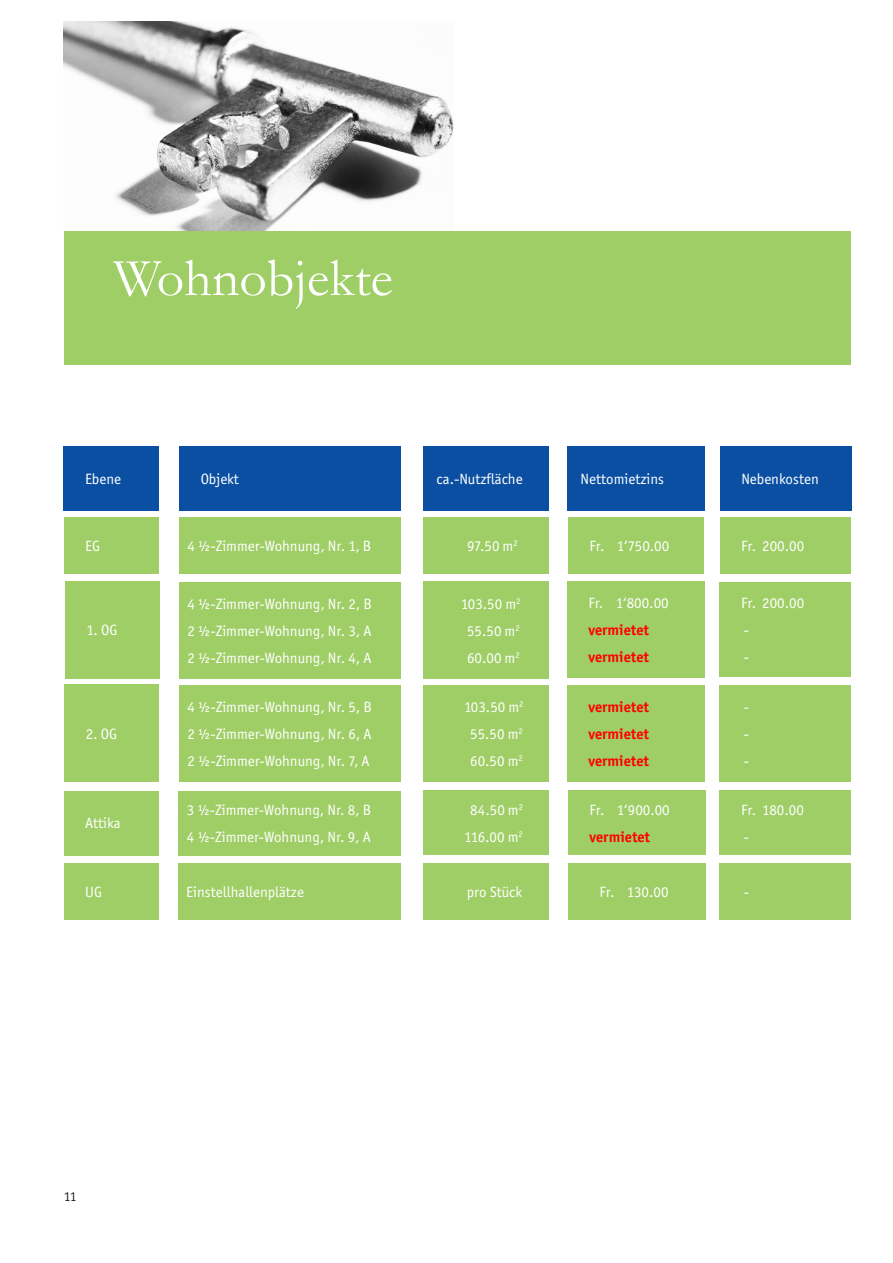
<style>
.page{position:relative;width:893px;height:1263px;background:#fff}
.page>*{position:absolute;margin:0;border:0;box-sizing:border-box;transform-origin:0 0}
.t1{font:54px "Garamond";color:#fff}
.t2{font:15px/27px "ITC Officina Sans";color:#fff}
.t3{font:700 15px/27px "ITC Officina Sans";color:#f00}
.t4{font:13.5px "ITC Officina Sans";color:#231f20}
</style>
<div class="page">
<img style="left:64px;top:21px;width:390px;height:210px">
<div style="left:64px;top:231px;width:786px;height:134px;background:#9fce66"></div>
<div style="left:64px;top:446px;width:95px;height:65px;background:#0a4fa2"></div>
<div style="left:179px;top:446px;width:222px;height:65px;background:#0a4fa2"></div>
<div style="left:720px;top:446px;width:131px;height:65px;background:#0a4fa2"></div>
<div style="left:179px;top:517px;width:222px;height:57px;background:#9fce66"></div>
<div style="left:424px;top:517px;width:125px;height:57px;background:#9fce66"></div>
<div style="left:720px;top:517px;width:130px;height:57px;background:#9fce66"></div>
<div style="left:65px;top:581px;width:94px;height:97px;background:#9fce66"></div>
<div style="left:65px;top:685px;width:94px;height:97px;background:#9fce66"></div>
<div style="left:720px;top:582px;width:131px;height:94px;background:#9fce66"></div>
<div style="left:720px;top:685px;width:131px;height:97px;background:#9fce66"></div>
<div style="left:179px;top:582px;width:222px;height:96px;background:#9fce66"></div>
<div style="left:179px;top:685px;width:222px;height:97px;background:#9fce66"></div>
<div style="left:424px;top:581px;width:125px;height:97px;background:#9fce66"></div>
<div style="left:424px;top:685px;width:125px;height:97px;background:#9fce66"></div>
<div style="left:424px;top:446px;width:125px;height:65px;background:#0a4fa2"></div>
<div style="left:568px;top:446px;width:137px;height:65px;background:#0a4fa2"></div>
<div style="left:568px;top:517px;width:136px;height:57px;background:#9fce66"></div>
<div style="left:567px;top:581px;width:137px;height:96px;background:#9fce66"></div>
<div style="left:567px;top:685px;width:137px;height:97px;background:#9fce66"></div>
<div style="left:64px;top:791px;width:95px;height:64px;background:#9fce66"></div>
<div style="left:720px;top:790px;width:131px;height:64px;background:#9fce66"></div>
<div style="left:178px;top:791px;width:223px;height:64px;background:#9fce66"></div>
<div style="left:424px;top:790px;width:125px;height:64px;background:#9fce66"></div>
<div style="left:568px;top:790px;width:137px;height:64px;background:#9fce66"></div>
<div style="left:64px;top:863px;width:95px;height:57px;background:#9fce66"></div>
<div style="left:178px;top:863px;width:223px;height:57px;background:#9fce66"></div>
<div style="left:424px;top:863px;width:125px;height:57px;background:#9fce66"></div>
<div style="left:568px;top:863px;width:137px;height:57px;background:#9fce66"></div>
<div style="left:720px;top:863px;width:131px;height:57px;background:#9fce66"></div>
<div style="left:64px;top:517px;width:95px;height:57px;background:#9fce66"></div>
<h1 class="t1" style="left:113px;top:242px;width:281px">Wohnobjekte</h1>
<p class="t2" style="left:85px;top:465px;width:38px">Ebene</p>
<p class="t2" style="left:201px;top:465px;width:40px">Objekt</p>
<p class="t2" style="left:741px;top:465px;width:79px">Nebenkosten</p>
<p class="t2" style="left:437px;top:465px;width:87px">ca.-Nutzfläche</p>
<p class="t2" style="left:581px;top:465px;width:85px">Nettomietzins</p>
<p class="t2" style="left:85px;top:532px;width:16px">EG</p>
<p class="t2" style="left:86px;top:616px;width:33px">1. OG</p>
<p class="t2" style="left:86px;top:720px;width:33px">2. OG</p>
<p class="t2" style="left:85px;top:809px;width:37px">Attika</p>
<p class="t2" style="left:187px;top:532px;width:185px">4 ½-Zimmer-Wohnung, Nr. 1, B</p>
<p class="t2" style="left:467px;top:532px;width:52px">97.50 m<sup>2</sup></p>
<p class="t2" style="left:741px;top:532px;width:64px">Fr. 200.00</p>
<p class="t2" style="left:590px;top:532px;width:81px">Fr. 1‘750.00</p>
<p class="t2" style="left:187px;top:590px;width:186px;text-align:justify">4 ½-Zimmer-Wohnung, Nr. 2, B 2 ½-Zimmer-Wohnung, Nr. 3, A 2 ½-Zimmer-Wohnung, Nr. 4, A</p>
<p class="t2" style="left:187px;top:693px;width:186px;text-align:justify">4 ½-Zimmer-Wohnung, Nr. 5, B 2 ½-Zimmer-Wohnung, Nr. 6, A 2 ½-Zimmer-Wohnung, Nr. 7, A</p>
<p class="t2" style="left:461px;top:590px;width:61px;text-align:center">103.50 m<sup>2<br></sup>55.50 m<sup>2<br></sup>60.00 m<sup>2</sup></p>
<p class="t2" style="left:464px;top:693px;width:61px;text-align:center">103.50 m<sup>2<br></sup>55.50 m<sup>2<br></sup>60.50 m<sup>2</sup></p>
<p class="t2" style="left:588px;top:590px;width:82px">Fr. 1‘800.00</p>
<p class="t3" style="left:588px;top:616px;width:62px">vermietet vermietet</p>
<p class="t3" style="left:588px;top:693px;width:62px;text-align:justify">vermietet vermietet vermietet</p>
<p class="t2" style="left:187px;top:797px;width:186px">3 ½-Zimmer-Wohnung, Nr. 8, B<br>4 ½-Zimmer-Wohnung, Nr. 9, A</p>
<p class="t2" style="left:464px;top:796px;width:61px;text-align:center">84.50 m<sup>2<br></sup>116.00 m<sup>2</sup></p>
<p class="t2" style="left:590px;top:796px;width:82px">Fr. 1‘900.00</p>
<p class="t3" style="left:590px;top:823px;width:62px">vermietet</p>
<p class="t2" style="left:741px;top:589px;width:64px">Fr. 200.00 -<br>-</p>
<p class="t2" style="left:744px;top:693px;width:7px;text-align:justify">- - -</p>
<p class="t2" style="left:741px;top:796px;width:64px">Fr. 180.00 -</p>
<p class="t2" style="left:85px;top:878px;width:18px">UG</p>
<p class="t2" style="left:186px;top:879px;width:119px">Einstellhallenplätze</p>
<p class="t2" style="left:467px;top:879px;width:57px">pro Stück</p>
<p class="t2" style="left:600px;top:879px;width:70px">Fr. 130.00</p>
<p class="t2" style="left:744px;top:879px;width:7px">-</p>
<p class="t4" style="left:64px;top:1189px;width:14px">11</p>
</div>
